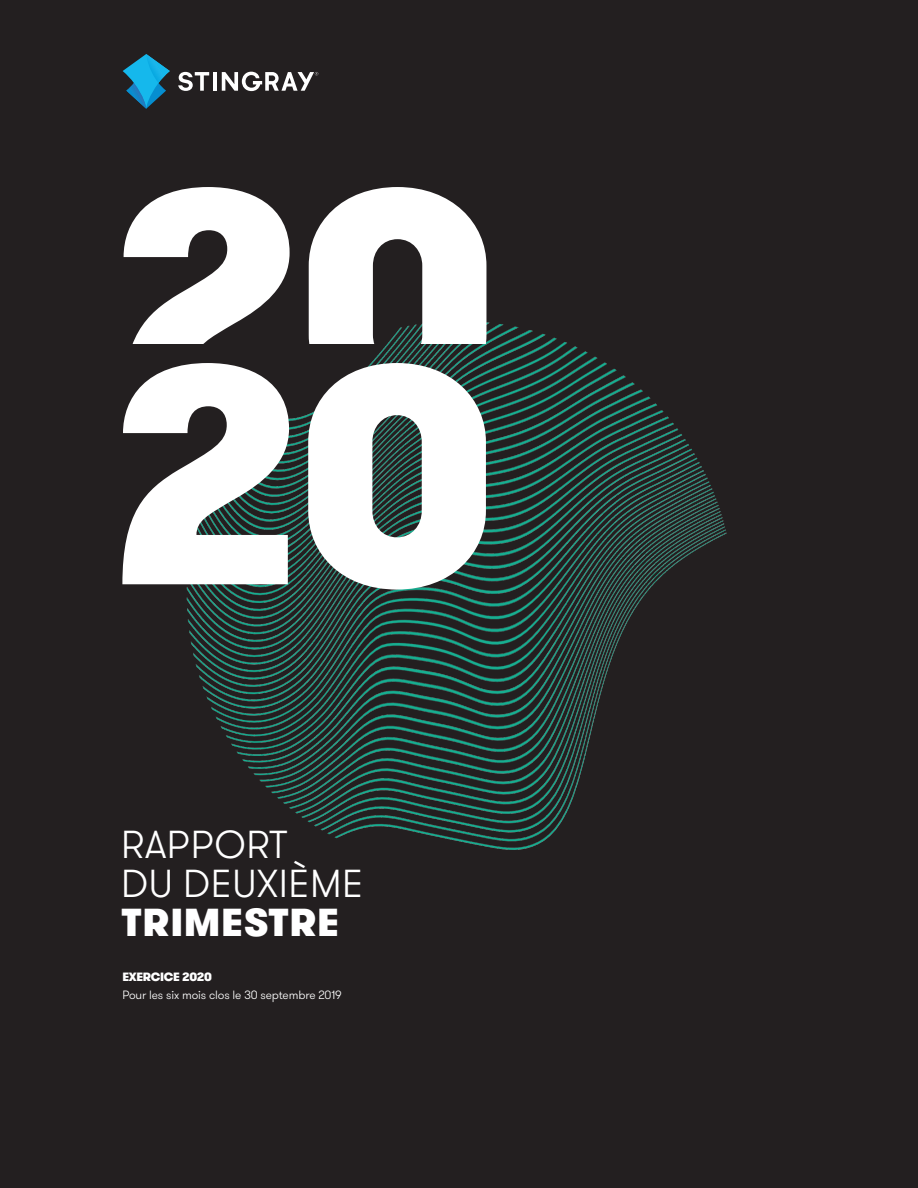
<style>
.page{position:relative;width:918px;height:1188px;background:#fff}
.page>*{position:absolute;margin:0;border:0;box-sizing:border-box;transform-origin:0 0}
.t1{font:900 308.55px "GT Walsheim Pro";color:#fff}
.t2{font:300 39px/39px "GT Walsheim Pro";letter-spacing:.015em;color:#fff}
.t3{font:300 12px "GT Walsheim Pro";letter-spacing:-.01em;color:#fff}
.t4{font:900 12px "GT Walsheim Pro";letter-spacing:-.025em;color:#fff}
.s1{font-weight:900}
</style>
<div class="page">
<img style="left:0;top:0;width:918px;height:1188px">
<svg style="left:123px;top:187px;width:363px;height:156px"></svg>
<hr style="left:213px;top:72px;width:4px;height:19px;background:#fff">
<svg style="left:178px;top:72px;width:31px;height:19px"></svg>
<svg style="left:123px;top:54px;width:47px;height:55px;background:#1a6c8c"></svg>
<svg style="left:222px;top:72px;width:96px;height:19px"></svg>
<p class="t1" style="left:109px;top:267px;width:390px">20</p>
<p class="t2" style="left:121px;top:826px;width:244px">RAPPORT<br>DU DEUXIÈME<br><span class="s1">TRIMESTRE</span></p>
<p class="t4" style="left:122px;top:968px;width:91px">EXERCICE 2020</p>
<p class="t3" style="left:122px;top:987px;width:221px">Pour les six mois clos le 30 septembre 2019</p>
</div>
